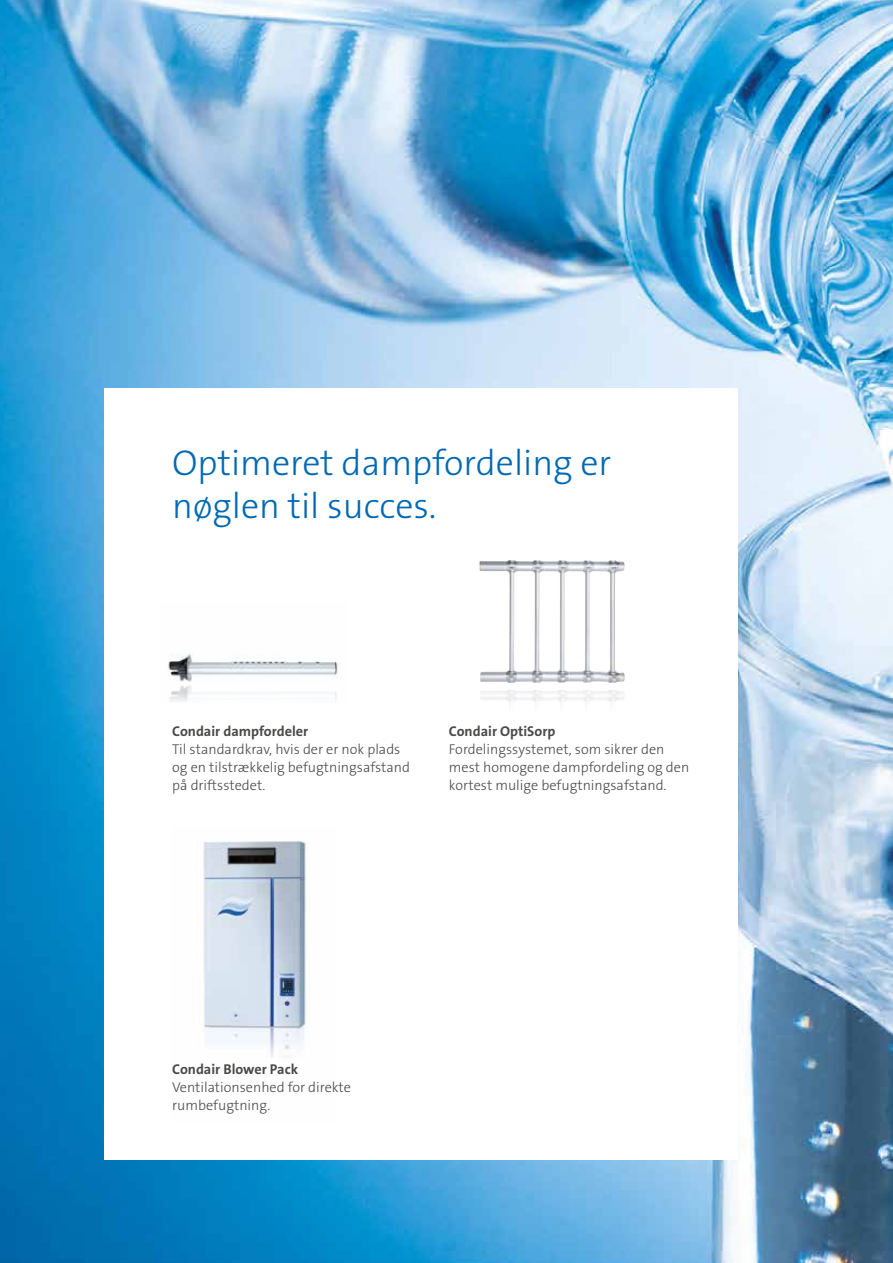
<style>
.page{position:relative;width:893px;height:1263px;background:#fff}
.page>*{position:absolute;margin:0;border:0;box-sizing:border-box;transform-origin:0 0}
.t1{font:300 36px/43.2px "The Sans B W3";color:#0069b4}
.t2{font:300 14.25px/18px "The Sans B W3";color:#4a4a49}
.t3{font:700 14.25px "The Sans B W7";color:#4a4a49}
</style>
<div class="page">
<img style="left:0;top:0;width:893px;height:1263px">
<div style="left:104px;top:388px;width:634px;height:772px;background:#fff"></div>
<img style="left:168px;top:654px;width:170px;height:20px">
<img style="left:169px;top:674px;width:168px;height:27px">
<img style="left:479px;top:560px;width:137px;height:123px">
<img style="left:598px;top:560px;width:27px;height:122px">
<img style="left:203px;top:841px;width:106px;height:217px">
<h1 class="t1" style="left:172px;top:442px;width:441px">Optimeret dampfordeling er nøglen til succes.</h1>
<p class="t3" style="left:172px;top:722px;width:137px">Condair dampfordeler</p>
<p class="t2" style="left:172px;top:740px;width:239px">Til standardkrav, hvis der er nok plads og en tilstrækkelig befugtningsafstand på driftsstedet.</p>
<p class="t3" style="left:449px;top:722px;width:108px">Condair OptiSorp</p>
<p class="t2" style="left:449px;top:740px;width:242px">Fordelingssystemet, som sikrer den mest homogene dampfordeling og den kortest mulige befugtningsafstand.</p>
<p class="t3" style="left:172px;top:1060px;width:128px">Condair Blower Pack</p>
<p class="t2" style="left:172px;top:1079px;width:180px">Ventilationsenhed for direkte rumbefugtning.</p>
</div>
